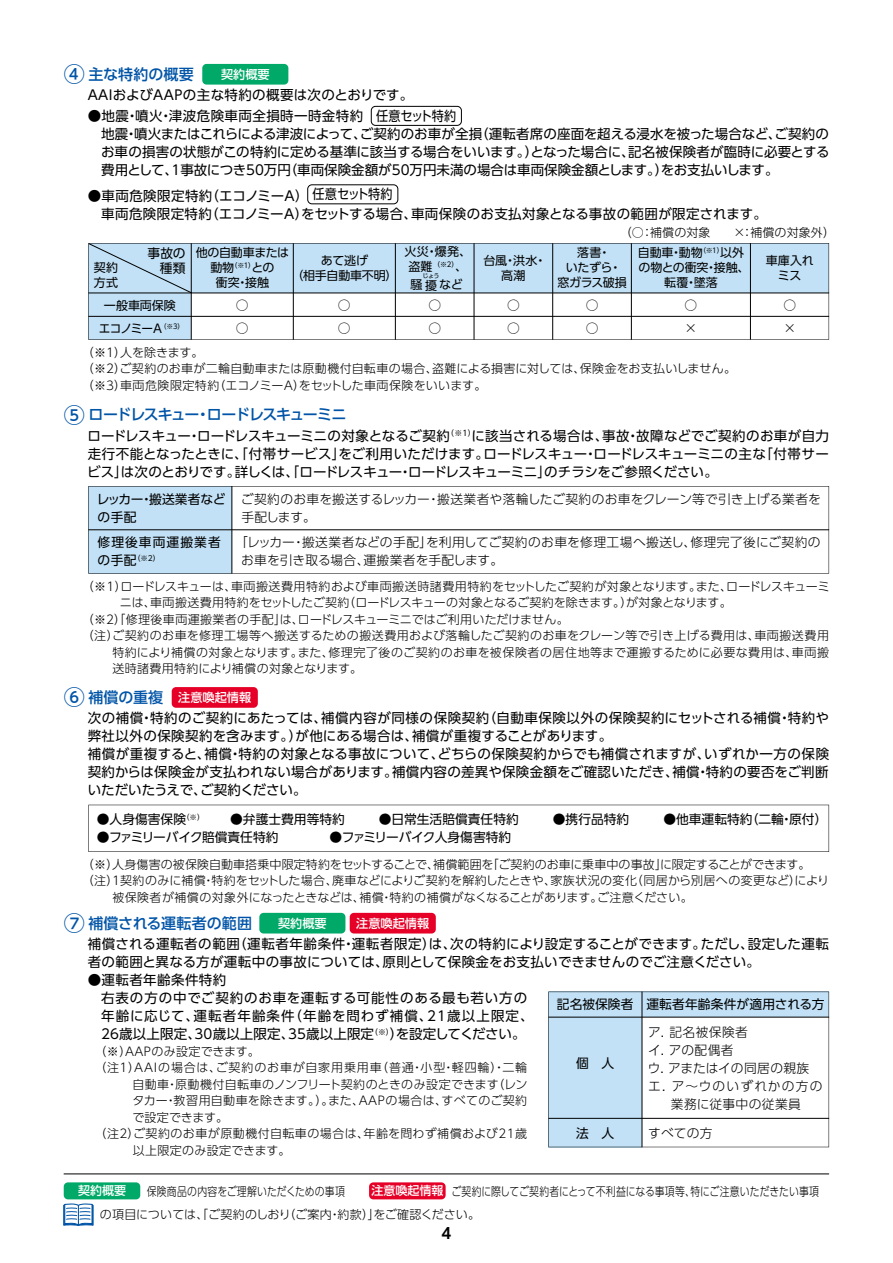
<style>
.page{position:relative;width:893px;height:1263px;background:#fff}
.page>*{position:absolute;margin:0;border:0;box-sizing:border-box;transform-origin:0 0}
.t1{font:500 15px "UD Shin Go Pro";letter-spacing:-.09em;color:#0054a7}
.t2{font:500 15px "UD Shin Go Pro";color:#0054a7}
.t3{font:500 15px "UD Shin Go Pro";letter-spacing:.005em;color:#0054a7}
.t4{font:500 15px "UD Shin Go Pro";letter-spacing:-.02em;color:#0054a7}
.t5{font:700 15px "UD Shin Go Pro De";color:#000}
.t6{font:13.5px/18px "UD Shin Go Pro";letter-spacing:.01em;color:#000}
.t7{font:13.5px/18px "UD Shin Go Pro";letter-spacing:.05em;color:#000}
.t8{font:13.5px/18px "UD Shin Go Pro";letter-spacing:.03em;color:#000}
.t9{font:13.5px "UD Shin Go Pro";letter-spacing:-.025em;color:#000;scale:.9 1}
.t10{font:300 12.75px/23.2px "UD Shin Go Pro";letter-spacing:.03em;color:#000}
.t11{font:12.75px/18px "UD Shin Go Pro";color:#000}
.t12{font:300 12.75px/18px "UD Shin Go Pro";letter-spacing:.005em;color:#000}
.t13{font:12.75px "UD Shin Go Pro";letter-spacing:-.03em;color:#000}
.t14{font:300 12.75px "UD Shin Go Pro";letter-spacing:.095em;color:#000}
.t15{font:12.75px "UD Shin Go Pro";letter-spacing:.085em;color:#000}
.t16{font:500 12.15px "UD Shin Go Pro";color:#fff}
.t17{font:300 12px/16.5px "UD Shin Go Pro";letter-spacing:.015em;color:#000}
.t18{font:300 12px "UD Shin Go Pro";letter-spacing:.035em;color:#000}
.t19{font:300 12px/23.4px "UD Shin Go Pro";letter-spacing:.015em;color:#000;scale:.82 1}
.t20{font:12px/15px "UD Shin Go Pro";letter-spacing:-.015em;color:#000;text-align:center}
.t21{font:300 12px "UD Shin Go Pro";letter-spacing:-.015em;color:#000}
.t22{font:300 12px "UD Shin Go Pro";letter-spacing:.075em;color:#000}
.t23{font:300 12px "UD Shin Go Pro";letter-spacing:.04em;color:#000}
.t24{font:12px/23.2px "UD Shin Go Pro";letter-spacing:-.035em;color:#000;text-align:center}
.t25{font:12px/15px "UD Shin Go Pro";letter-spacing:-.04em;color:#000;text-align:center}
.t26{font:300 12px "UD Shin Go Pro";letter-spacing:-.005em;color:#000}
.t27{font:500 12px "UD Shin Go Pro";color:#fff}
.t28{font:7.5px "UD Shin Go Pro";color:#000}
.t29{font:7.05px "UD Shin Go Pro";color:#000}
.t30{font:6px "UD Shin Go Pro";color:#000}
.s1{font-size:21px}
.s2{font-size:12px}
.s3{font-size:12.75px}
.s4{font-weight:500;color:#fff}
</style>
<div class="page">
<div style="left:259px;top:913px;width:86px;height:20px;background:#00a968;border-radius:4px"></div>
<div style="left:350px;top:913px;width:86px;height:20px;background:#e60027;border-radius:4px"></div>
<div style="left:172px;top:687px;width:86px;height:21px;background:#e60027;border-radius:4px"></div>
<div style="left:307px;top:185px;width:91px;height:19px;border:1px solid #000;border-radius:4px"></div>
<div style="left:202px;top:64px;width:86px;height:21px;background:#00a968;border-radius:4px"></div>
<div style="left:371px;top:106px;width:91px;height:20px;border:1px solid #000;border-radius:4px"></div>
<svg style="left:88px;top:243px;width:741px;height:97px;fill:#c2e1f6"></svg>
<svg style="left:88px;top:486px;width:741px;height:88px"></svg>
<hr style="left:395px;top:243px;width:1px;height:97px;background:#000">
<hr style="left:474px;top:243px;width:1px;height:97px;background:#000">
<hr style="left:552px;top:243px;width:1px;height:97px;background:#000">
<hr style="left:631px;top:243px;width:1px;height:97px;background:#000">
<svg style="left:88px;top:243px;width:104px;height:51px;background:#b5d2e5"></svg>
<hr style="left:750px;top:243px;width:1px;height:97px;background:#000">
<svg style="left:88px;top:805px;width:741px;height:47px"></svg>
<svg style="left:548px;top:991px;width:281px;height:156px"></svg>
<hr style="left:64px;top:1174px;width:765px;height:1px;background:#000">
<div style="left:64px;top:1182px;width:76px;height:17px;background:#00a968;border-radius:4px"></div>
<div style="left:369px;top:1182px;width:77px;height:17px;background:#e60027;border-radius:4px"></div>
<svg style="left:63px;top:1203px;width:31px;height:23px"></svg>
<p class="t3" style="left:64px;top:62px;width:131px"><span class="s1">④</span> 主な特約の概要</p>
<p class="t16" style="left:221px;top:64px;width:50px">契約概要</p>
<p class="t6" style="left:88px;top:86px;width:327px">AAIおよびAAPの主な特約の概要は次のとおりです。</p>
<p class="t6" style="left:101px;top:107px;width:730px;text-indent:-13px">●地震・噴火・津波危険車両全損時一時金特約<br>地震・噴火またはこれらによる津波によって、ご契約のお車が全損（運転者席の座面を超える浸水を被った場合など、ご契約のお車の損害の状態がこの特約に定める基準に該当する場合をいいます。）となった場合に、記名被保険者が臨時に必要とする費用として、1事故につき50万円（車両保険金額が50万円未満の場合は車両保険金額とします。）をお支払いします。</p>
<p class="t9" style="left:376px;top:105px;width:91px">任意セット特約</p>
<p class="t9" style="left:313px;top:183px;width:91px">任意セット特約</p>
<p class="t8" style="left:101px;top:186px;width:667px;text-indent:-14px">●車両危険限定特約（エコノミーＡ）<br>車両危険限定特約（エコノミーＡ）をセットする場合、車両保険のお支払対象となる事故の範囲が限定されます。</p>
<p class="t17" style="left:620px;top:223px;width:217px">（○：補償の対象　　×：補償の対象外）</p>
<p class="t20" style="left:404px;top:244px;width:68px">火災・爆発、</p>
<p class="t29" style="left:408px;top:259px;width:60px"><span class="s2">盗難</span> （※2）<span class="s2">、</span></p>
<p class="t20" style="left:410px;top:277px;width:54px">騒擾など</p>
<p class="t11" style="left:148px;top:245px;width:40px;line-height:15px;text-align:right">事故の種類</p>
<p class="t20" style="left:196px;top:245px;width:95px">他の自動車または動物<sup>（※1）</sup>との<br>衝突・接触</p>
<p class="t10" style="left:236px;top:293px;width:14px">○ ○</p>
<p class="t20" style="left:638px;top:245px;width:113px">自動車・動物<sup>（※1）</sup>以外の物との衝突・接触、転覆・墜落</p>
<p class="t25" style="left:557px;top:245px;width:71px">落書・<br>いたずら・窓ガラス破損</p>
<p class="t20" style="left:291px;top:252px;width:107px">あて逃げ<br>（相手自動車不明）</p>
<p class="t20" style="left:483px;top:252px;width:65px">台風・洪水・高潮</p>
<p class="t20" style="left:766px;top:252px;width:49px">車庫入れミス</p>
<p class="t20" style="left:94px;top:260px;width:26px;text-align:left">契約方式</p>
<p class="t30" style="left:423px;top:271px;width:18px">じょう</p>
<p class="t10" style="left:338px;top:293px;width:14px">○ ○</p>
<p class="t10" style="left:428px;top:293px;width:14px">○ ○</p>
<p class="t10" style="left:507px;top:293px;width:14px">○ ○</p>
<p class="t10" style="left:586px;top:293px;width:14px">○ ○</p>
<p class="t10" style="left:684px;top:293px;width:14px">○ ×</p>
<p class="t24" style="left:99px;top:293px;width:87px">一般車両保険エコノミーＡ<sup>（※3）</sup></p>
<p class="t10" style="left:783px;top:293px;width:14px">○ ×</p>
<p class="t17" style="left:82px;top:343px;width:656px">（※１）人を除きます。<br>（※２）ご契約のお車が二輪自動車または原動機付自転車の場合、盗難による損害に対しては、保険金をお支払いしません。（※３）車両危険限定特約（エコノミーＡ）をセットした車両保険をいいます。</p>
<p class="t1" style="left:64px;top:402px;width:284px"><span class="s1">⑤</span> ロードレスキュー・ロードレスキューミニ</p>
<p class="t6" style="left:87px;top:426px;width:743px;text-align:justify">ロードレスキュー・ロードレスキューミニの対象となるご契約<sup>（※１）</sup>に該当される場合は、事故・故障などでご契約のお車が自力走行不能となったときに、「付帯サービス」をご利用いただけます。ロードレスキュー・ロードレスキューミニの主な「付帯サービス」は次のとおりです。詳しくは、「ロードレスキュー・ロードレスキューミニ」のチラシをご参照ください。</p>
<p class="t11" style="left:97px;top:489px;width:130px">レッカー・搬送業者などの手配</p>
<p class="t15" style="left:98px;top:532px;width:125px">修理後車両運搬業者</p>
<p class="t28" style="left:98px;top:552px;width:64px"><span class="s3">の手配</span>（※2）</p>
<p class="t12" style="left:241px;top:489px;width:582px">ご契約のお車を搬送するレッカー・搬送業者や落輪したご契約のお車をクレーン等で引き上げる業者を手配します。</p>
<p class="t10" style="left:241px;top:533px;width:581px;line-height:18px;text-indent:-6px">「レッカー・搬送業者などの手配」を利用してご契約のお車を修理工場へ搬送し、修理完了後にご契約のお車を引き取る場合、運搬業者を手配します。</p>
<p class="t17" style="left:82px;top:577px;width:749px">（※１）ロードレスキューは、車両搬送費用特約および車両搬送時諸費用特約をセットしたご契約が対象となります。また、ロードレスキューミ</p>
<p class="t21" style="left:120px;top:593px;width:613px">ニは、車両搬送費用特約をセットしたご契約（ロードレスキューの対象となるご契約を除きます。）が対象となります。</p>
<p class="t17" style="left:82px;top:610px;width:488px">（※２）「修理後車両運搬業者の手配」は、ロードレスキューミニではご利用いただけません。</p>
<p class="t18" style="left:82px;top:626px;width:749px">（注）ご契約のお車を修理工場等へ搬送するための搬送費用および落輪したご契約のお車をクレーン等で引き上げる費用は、車両搬送費用</p>
<p class="t18" style="left:112px;top:642px;width:718px">特約により補償の対象となります。また、修理完了後のご契約のお車を被保険者の居住地等まで運搬するために必要な費用は、車両搬</p>
<p class="t17" style="left:112px;top:660px;width:251px">送時諸費用特約により補償の対象となります。</p>
<p class="t4" style="left:64px;top:685px;width:101px"><span class="s1">⑥</span> 補償の重複</p>
<p class="t16" style="left:178px;top:687px;width:74px">注意喚起情報</p>
<p class="t6" style="left:88px;top:709px;width:743px">次の補償・特約のご契約にあたっては、補償内容が同様の保険契約（自動車保険以外の保険契約にセットされる補償・特約や弊社以外の保険契約を含みます。）が他にある場合は、補償が重複することがあります。<br>補償が重複すると、補償・特約の対象となる事故について、どちらの保険契約からでも補償されますが、いずれか一方の保険契約からは保険金が支払われない場合があります。補償内容の差異や保険金額をご確認いただき、補償・特約の要否をご判断いただいたうえで、ご契約ください。</p>
<p class="t11" style="left:97px;top:810px;width:732px">●人身傷害保険<sup>（※）</sup>　　 ●弁護士費用等特約　　 ●日常生活賠償責任特約　　 ●携行品特約　　 ●他車運転特約（二輪・原付）</p>
<p class="t13" style="left:97px;top:827px;width:416px">●ファミリーバイク賠償責任特約　　　　●ファミリーバイク人身傷害特約</p>
<p class="t17" style="left:82px;top:856px;width:730px">（※）人身傷害の被保険自動車搭乗中限定特約をセットすることで、補償範囲を「ご契約のお車に乗車中の事故」に限定することができます。</p>
<p class="t17" style="left:82px;top:872px;width:749px">（注）１契約のみに補償・特約をセットした場合、廃車などによりご契約を解約したときや、家族状況の変化（同居から別居への変更など）により</p>
<p class="t17" style="left:112px;top:889px;width:582px">被保険者が補償の対象外になったときなどは、補償・特約の補償がなくなることがあります。ご注意ください。</p>
<p class="t16" style="left:278px;top:913px;width:50px">契約概要</p>
<p class="t16" style="left:356px;top:913px;width:74px">注意喚起情報</p>
<p class="t2" style="left:64px;top:911px;width:190px"><span class="s1">⑦</span> 補償される運転者の範囲</p>
<p class="t6" style="left:88px;top:935px;width:743px">補償される運転者の範囲（運転者年齢条件・運転者限定）は、次の特約により設定することができます。ただし、設定した運転者の範囲と異なる方が運転中の事故については、原則として保険金をお支払いできませんのでご注意ください。</p>
<p class="t7" style="left:101px;top:971px;width:434px;text-indent:-14px">●運転者年齢条件特約<br>右表の方の中でご契約のお車を運転する可能性のある最も若い方の年齢に応じて、運転者年齢条件（年齢を問わず補償、21歳以上限定、<br>26歳以上限定、30歳以上限定、35歳以上限定<sup>（※）</sup>）を設定してください。</p>
<p class="t17" style="left:95px;top:1043px;width:167px">（※）AAPのみ設定できます。</p>
<p class="t22" style="left:95px;top:1058px;width:434px">（注１）AAIの場合は、ご契約のお車が自家用乗用車（普通・小型・軽四輪）・二輪</p>
<p class="t17" style="left:132px;top:1076px;width:397px">自動車・原動機付自転車のノンフリート契約のときのみ設定できます（レン</p>
<p class="t17" style="left:132px;top:1092px;width:396px">タカー・教習用自動車を除きます。）。また、AAPの場合は、すべてのご契約</p>
<p class="t26" style="left:132px;top:1107px;width:97px">で設定できます。</p>
<p class="t23" style="left:95px;top:1124px;width:434px">（注２）ご契約のお車が原動機付自転車の場合は、年齢を問わず補償および21歳</p>
<p class="t17" style="left:133px;top:1142px;width:159px">以上限定のみ設定できます。</p>
<p class="t11" style="left:557px;top:995px;width:269px">記名被保険者 運転者年齢条件が適用される方</p>
<p class="t10" style="left:648px;top:1020px;width:101px">ア. 記名被保険者</p>
<p class="t10" style="left:648px;top:1038px;width:87px">イ. アの配偶者</p>
<p class="t10" style="left:648px;top:1056px;width:163px">ウ. アまたはイの同居の親族</p>
<p class="t14" style="left:648px;top:1076px;width:176px">エ. ア～ウのいずれかの方の</p>
<p class="t10" style="left:671px;top:1092px;width:131px">業務に従事中の従業員</p>
<p class="t11" style="left:576px;top:1054px;width:40px">個　人</p>
<p class="t11" style="left:576px;top:1123px;width:40px">法　人</p>
<p class="t10" style="left:648px;top:1121px;width:66px">すべての方</p>
<p class="t27" style="left:78px;top:1181px;width:49px">契約概要</p>
<p class="t19" style="left:147px;top:1179px;width:243px">保険商品の内容をご理解いただくための事項</p>
<p class="t19" style="left:100px;top:1179px;width:879px;text-indent:272px"><span class="s4">注意喚起情報</span> ご契約に際してご契約者にとって不利益になる事項等、特にご注意いただきたい事項の項目については、「ご契約のしおり（ご案内・約款）」をご確認ください。</p>
<p class="t5" style="left:441px;top:1221px;width:11px">4</p>
</div>
